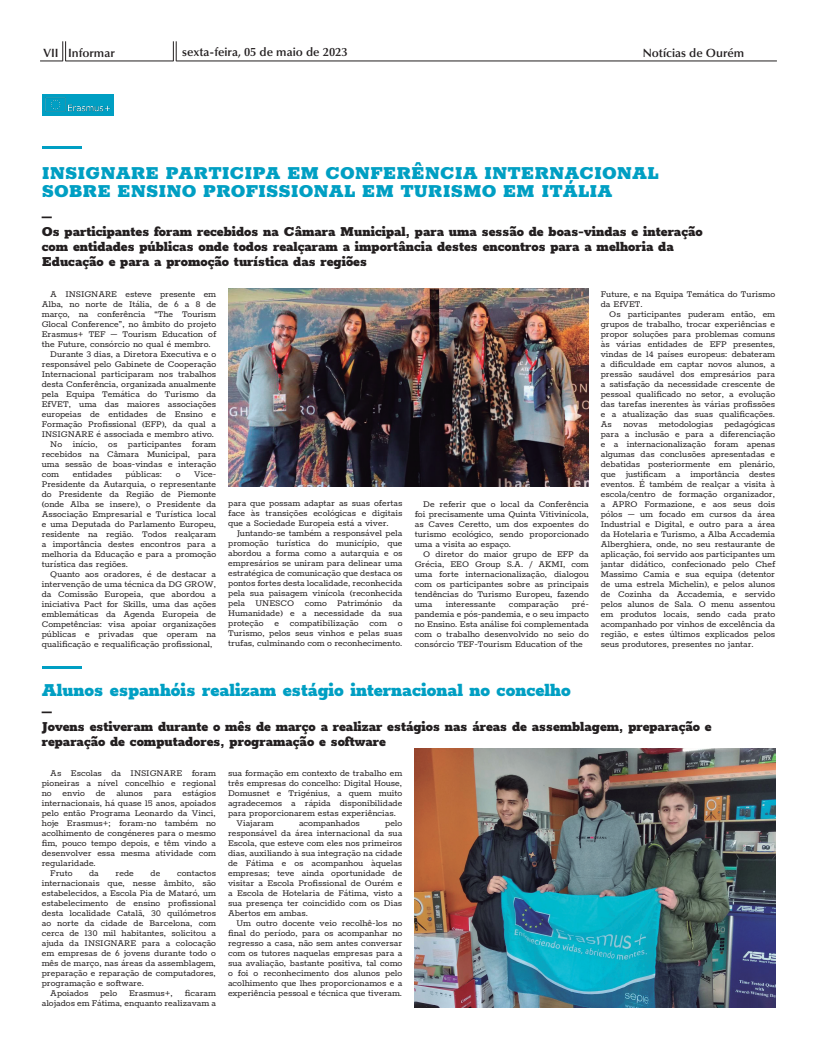
<style>
.page{position:relative;width:817px;height:1049px;background:#fff}
.page>*{position:absolute;margin:0;border:0;box-sizing:border-box;transform-origin:0 0}
.t1{font:900 20px/18px "Rokkitt";color:#009fc3}
.t2{font:900 15px/15px "Rokkitt";color:#231f20}
.t3{font:600 12px "Optima LT Std";color:#231f20}
.t4{font:10px/10px "Rokkitt";color:#231f20;text-align:justify}
</style>
<div class="page">
<hr style="left:66px;top:61px;width:107px;height:1px;background:#231f20">
<hr style="left:176px;top:61px;width:600px;height:1px;background:#231f20">
<svg style="left:40px;top:41px;width:26px;height:21px"></svg>
<svg style="left:173px;top:41px;width:4px;height:20px"></svg>
<div style="left:42px;top:94px;width:71px;height:22px;background:#009fc3"></div>
<img style="left:45px;top:97px;width:66px;height:15px">
<hr style="left:42px;top:146px;width:40px;height:2px;background:#009fc3">
<img style="left:228px;top:288px;width:360px;height:199px">
<hr style="left:42px;top:666px;width:40px;height:3px;background:#009fc3">
<img style="left:414px;top:748px;width:361px;height:259px">
<p class="t3" style="left:44px;top:46px;width:73px">VII Informar</p>
<p class="t3" style="left:182px;top:45px;width:167px">sexta-feira, 05 de maio de 2023</p>
<p class="t3" style="left:642px;top:46px;width:103px">Notícias de Ourém</p>
<h1 class="t1" style="left:42px;top:162px;width:618px">INSIGNARE PARTICIPA EM CONFERÊNCIA INTERNACIONAL<br>SOBRE ENSINO PROFISSIONAL EM TURISMO EM ITÁLIA</h1>
<p class="t2" style="left:42px;top:208px;width:662px">–<br>Os participantes foram recebidos na Câmara Municipal, para uma sessão de boas-vindas e interação com entidades públicas onde todos realçaram a importância destes encontros para a melhoria da Educação e para a promoção turística das regiões</p>
<p class="t4" style="left:50px;top:288px;width:167px">A INSIGNARE esteve presente em</p>
<p class="t4" style="left:42px;top:298px;width:176px">Alba, no norte de Itália, de 6 a 8 de</p>
<p class="t4" style="left:42px;top:308px;width:176px">março, na conferência “The Tourism</p>
<p class="t4" style="left:42px;top:318px;width:176px">Glocal Conference”, no âmbito do projeto</p>
<p class="t4" style="left:42px;top:328px;width:176px">Erasmus+ TEF – Tourism Education of</p>
<p class="t4" style="left:42px;top:338px;width:170px">the Future, consórcio no qual é membro.</p>
<p class="t4" style="left:50px;top:348px;width:167px">Durante 3 dias, a Diretora Executiva e o</p>
<p class="t4" style="left:42px;top:358px;width:176px">responsável pelo Gabinete de Cooperação</p>
<p class="t4" style="left:42px;top:368px;width:176px">Internacional participaram nos trabalhos</p>
<p class="t4" style="left:42px;top:378px;width:176px">desta Conferência, organizada anualmente</p>
<p class="t4" style="left:42px;top:388px;width:176px">pela Equipa Temática do Turismo da</p>
<p class="t4" style="left:42px;top:398px;width:176px">EfVET, uma das maiores associações</p>
<p class="t4" style="left:42px;top:408px;width:176px">europeias de entidades de Ensino e</p>
<p class="t4" style="left:42px;top:418px;width:176px">Formação Profissional (EFP), da qual a</p>
<p class="t4" style="left:42px;top:428px;width:174px">INSIGNARE é associada e membro ativo.</p>
<p class="t4" style="left:50px;top:438px;width:167px">No início, os participantes foram</p>
<p class="t4" style="left:42px;top:448px;width:176px">recebidos na Câmara Municipal, para</p>
<p class="t4" style="left:42px;top:458px;width:176px">uma sessão de boas-vindas e interação</p>
<p class="t4" style="left:42px;top:468px;width:19px">com</p>
<p class="t4" style="left:73px;top:468px;width:41px">entidades</p>
<p class="t4" style="left:126px;top:468px;width:38px">públicas:</p>
<p class="t4" style="left:176px;top:468px;width:6px">o</p>
<p class="t4" style="left:42px;top:468px;width:176px;text-indent:152px">Vice-Presidente da Autarquia, o representante do Presidente da Região de Piemonte (onde Alba se insere), o Presidente da Associação Empresarial e Turística local e uma Deputada do Parlamento Europeu, residente na região. Todos realçaram a importância destes encontros para a melhoria da Educação e para a promoção turística das regiões.</p>
<p class="t4" style="left:42px;top:568px;width:176px;text-indent:8px">Quanto aos oradores, é de destacar a intervenção de uma técnica da DG GROW, da Comissão Europeia, que abordou a iniciativa Pact for Skills, uma das ações emblemáticas da Agenda Europeia de Competências: visa apoiar organizações públicas e privadas que operam na qualificação e requalificação profissional,</p>
<p class="t4" style="left:228px;top:497px;width:176px">para que possam adaptar as suas ofertas face às transições ecológicas e digitais que a Sociedade Europeia está a viver.</p>
<p class="t4" style="left:228px;top:527px;width:176px;text-indent:8px">Juntando-se também a responsável pela promoção turística do município, que abordou a forma como a autarquia e os empresários se uniram para delinear uma estratégica de comunicação que destaca os pontos fortes desta localidade, reconhecida pela sua paisagem vinícola (reconhecida pela UNESCO como Património da Humanidade) e a necessidade da sua proteção e compatibilização com o Turismo, pelos seus vinhos e pelas suas trufas, culminando com o reconhecimento.</p>
<p class="t4" style="left:414px;top:498px;width:175px;text-indent:8px">De referir que o local da Conferência foi precisamente uma Quinta Vitivinícola, as Caves Ceretto, um dos expoentes do turismo ecológico, sendo proporcionado uma a visita ao espaço.</p>
<p class="t4" style="left:414px;top:548px;width:175px;text-indent:8px">O diretor do maior grupo de EFP da Grécia, EEO Group S.A. / AKMI, com uma forte internacionalização, dialogou com os participantes sobre as principais tendências do Turismo Europeu, fazendo uma</p>
<p class="t4" style="left:414px;top:598px;width:175px;text-indent:157px">pré&shy;pandemia e pós-pandemia, e o seu impacto no Ensino. Esta análise foi complementada com o trabalho desenvolvido no seio do consórcio TEF-Tourism Education of the</p>
<p class="t4" style="left:445px;top:598px;width:51px">interessante</p>
<p class="t4" style="left:509px;top:598px;width:51px">comparação</p>
<p class="t4" style="left:600px;top:288px;width:176px">Future, e na Equipa Temática do Turismo da EfVET.</p>
<p class="t4" style="left:600px;top:308px;width:176px;text-indent:8px">Os participantes puderam então, em grupos de trabalho, trocar experiências e propor soluções para problemas comuns às várias entidades de EFP presentes, vindas de 14 países europeus: debateram a dificuldade em captar novos alunos, a pressão saudável dos empresários para a satisfação da necessidade crescente de pessoal qualificado no setor, a evolução das tarefas inerentes às várias profissões e a atualização das suas qualificações.<br>As novas metodologias pedagógicas para a inclusão e para a diferenciação e a internacionalização foram apenas algumas das conclusões apresentadas e debatidas posteriormente em plenário, que justificam a importância destes eventos. É também de realçar a visita à escola/centro de formação organizador, a APRO Formazione, e aos seus dois pólos – um focado em cursos da área Industrial e Digital, e outro para a área da Hotelaria e Turismo, a Alba Accademia Alberghiera, onde, no seu restaurante de aplicação, foi servido aos participantes um jantar didático, confecionado pelo Chef Massimo Camia e sua equipa (detentor de uma estrela Michelin), e pelos alunos de Cozinha da Accademia, e servido pelos alunos de Sala. O menu assentou em produtos locais, sendo cada prato acompanhado por vinhos de excelência da região, e estes últimos explicados pelos seus produtores, presentes no jantar.</p>
<h1 class="t1" style="left:42px;top:679px;width:530px">Alunos espanhóis realizam estágio internacional no concelho</h1>
<h2 class="t2" style="left:42px;top:703px;width:671px">–<br>Jovens estiveram durante o mês de março a realizar estágios nas áreas de assemblagem, preparação e reparação de computadores, programação e software</h2>
<p class="t4" style="left:50px;top:768px;width:167px">As Escolas da INSIGNARE foram</p>
<p class="t4" style="left:42px;top:778px;width:176px">pioneiras a nível concelhio e regional</p>
<p class="t4" style="left:42px;top:788px;width:176px">no envio de alunos para estágios</p>
<p class="t4" style="left:42px;top:798px;width:176px">internacionais, há quase 15 anos, apoiados</p>
<p class="t4" style="left:42px;top:808px;width:176px">pelo então Programa Leonardo da Vinci,</p>
<p class="t4" style="left:42px;top:818px;width:176px">hoje Erasmus+; foram-no também no</p>
<p class="t4" style="left:42px;top:828px;width:176px">acolhimento de congéneres para o mesmo</p>
<p class="t4" style="left:42px;top:838px;width:176px">fim, pouco tempo depois, e têm vindo a</p>
<p class="t4" style="left:42px;top:848px;width:176px">desenvolver essa mesma atividade com</p>
<p class="t4" style="left:42px;top:858px;width:56px">regularidade.</p>
<p class="t4" style="left:50px;top:868px;width:24px">Fruto</p>
<p class="t4" style="left:89px;top:868px;width:11px">da</p>
<p class="t4" style="left:116px;top:868px;width:20px">rede</p>
<p class="t4" style="left:150px;top:868px;width:11px">de</p>
<p class="t4" style="left:42px;top:868px;width:176px;text-indent:135px">contactos internacionais que, nesse âmbito, são estabelecidos, a Escola Pia de Mataró, um estabelecimento de ensino profissional desta localidade Catalã, 30 quilómetros ao norte da cidade de Barcelona, com cerca de 130 mil habitantes, solicitou a ajuda da INSIGNARE para a colocação em empresas de 6 jovens durante todo o mês de março, nas áreas da assemblagem, preparação e reparação de computadores, programação e software.</p>
<p class="t4" style="left:42px;top:988px;width:176px;text-align:right">Apoiados pelo Erasmus+, ficaram alojados em Fátima, enquanto realizavam a</p>
<p class="t4" style="left:228px;top:768px;width:176px">sua formação em contexto de trabalho em</p>
<p class="t4" style="left:228px;top:778px;width:176px">três empresas do concelho: Digital House,</p>
<p class="t4" style="left:228px;top:788px;width:176px">Domusnet e Trigénius, a quem muito</p>
<p class="t4" style="left:228px;top:798px;width:176px">agradecemos a rápida disponibilidade</p>
<p class="t4" style="left:228px;top:808px;width:169px">para proporcionarem estas experiências.</p>
<p class="t4" style="left:236px;top:818px;width:39px">Viajaram</p>
<p class="t4" style="left:299px;top:818px;width:62px">acompanhados</p>
<p class="t4" style="left:228px;top:818px;width:176px;text-indent:157px">pelo responsável da área internacional da sua Escola, que esteve com eles nos primeiros dias, auxiliando à sua integração na cidade de Fátima e os acompanhou àquelas empresas; teve ainda oportunidade de visitar a Escola Profissional de Ourém e a Escola de Hotelaria de Fátima, visto a sua presença ter coincidido com os Dias Abertos em ambas.</p>
<p class="t4" style="left:228px;top:918px;width:176px;text-indent:8px">Um outro docente veio recolhê-los no final do período, para os acompanhar no regresso a casa, não sem antes conversar com os tutores naquelas empresas para a sua avaliação, bastante positiva, tal como o foi o reconhecimento dos alunos pelo acolhimento que lhes proporcionamos e a experiência pessoal e técnica que tiveram.</p>
</div>
